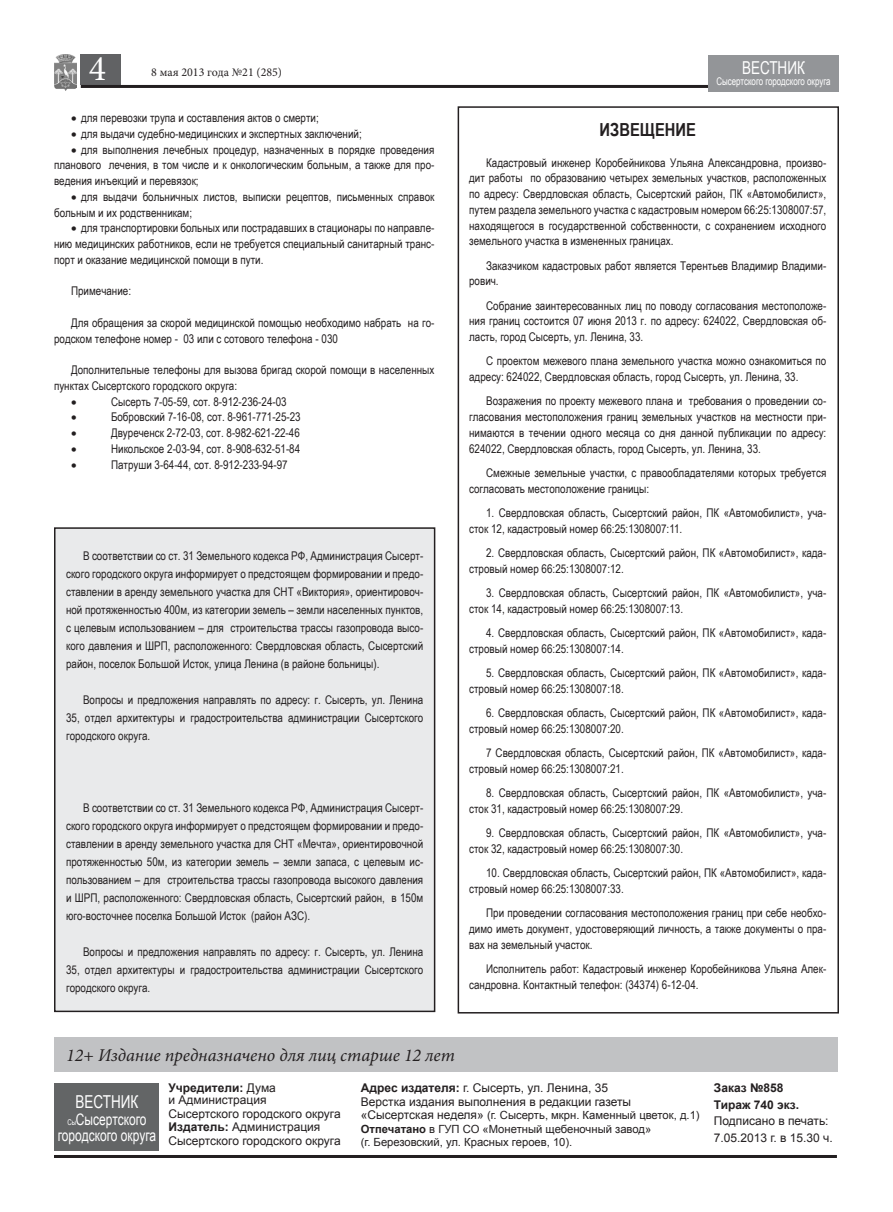
<style>
.page{position:relative;width:893px;height:1212px;background:#fff}
.page>*{position:absolute;margin:0;border:0;box-sizing:border-box;transform-origin:0 0}
.t1{font:36px "Minion Pro";color:#fff}
.t2{font:italic 18px "Minion Pro";color:#231f20}
.t3{font:700 18px "Arial Narrow";color:#231f20}
.t4{font:17.85px "Arial";color:#fff;scale:.76 1}
.t5{font:15.9px/16.5px "Arial";color:#fff;text-align:center;scale:.76 1}
.t6{font:12px/15.8px "Arial Narrow";color:#231f20}
.t7{font:12px/13.5px "Arial";color:#231f20}
.t8{font:700 12px/16.5px "Arial";color:#231f20}
.t9{font:12px "Minion Pro";color:#231f20}
.t10{font:12px "Symbol";color:#231f20}
.t11{font:11.25px/13.5px "Arial";color:#231f20}
.t12{font:10.5px "Arial";color:#fff;scale:.75 1}
.s1{font-size:7.95px}
.s2{font-weight:700}
.s3{font-size:12px}
</style>
<div class="page">
<img style="left:54px;top:54px;width:22px;height:36px">
<div style="left:81px;top:54px;width:40px;height:31px;background:#616264"></div>
<hr style="left:81px;top:85px;width:758px;height:3px;background:#231f20">
<hr style="left:54px;top:1155px;width:783px;height:3px;background:#231f20">
<div style="left:708px;top:56px;width:131px;height:36px;background:#939598"></div>
<div style="left:55px;top:1083px;width:104px;height:68px;background:#636566"></div>
<div style="left:54px;top:1037px;width:783px;height:34px;background:#c1c2c4"></div>
<div style="left:458px;top:106px;width:381px;height:907px;border:2px solid #231f20"></div>
<div style="left:55px;top:528px;width:380px;height:483px;background:#e9eaeb"></div>
<div style="left:54px;top:527px;width:381px;height:485px;border:2px solid #231f20"></div>
<h1 class="t1" style="left:89px;top:45px;width:19px">4</h1>
<h3 class="t4" style="left:742px;top:56px;width:84px">ВЕСТНИК</h3>
<p class="t12" style="left:716px;top:74px;width:154px">Сысертского городского округа</p>
<p class="t9" style="left:151px;top:64px;width:132px">8 мая 2013 года №21 (285)</p>
<p class="t6" style="left:71px;top:109px;width:249px">• для перевозки трупа и составления актов о смерти;</p>
<p class="t6" style="left:71px;top:125px;width:292px">• для выдачи судебно-медицинских и экспертных заключений;</p>
<p class="t6" style="left:54px;top:141px;width:382px;text-align:justify;text-indent:17px">• для выполнения лечебных процедур, назначенных в порядке проведения планового лечения, в том числе и к онкологическим больным, а также для про&shy;ведения инъекций и перевязок;</p>
<p class="t6" style="left:54px;top:188px;width:382px;text-indent:17px">• для выдачи больничных листов, выписки рецептов, письменных справок больным и их родственникам;</p>
<p class="t6" style="left:54px;top:220px;width:382px;text-align:justify;text-indent:17px">• для транспортировки больных или пострадавших в стационары по направле&shy;нию медицинских работников, если не требуется специальный санитарный транс&shy;порт и оказание медицинской помощи в пути.</p>
<p class="t6" style="left:71px;top:283px;width:62px">Примечание:</p>
<p class="t6" style="left:54px;top:314px;width:382px;text-indent:17px">Для обращения за скорой медицинской помощью необходимо набрать на го&shy;родском телефоне номер - 03 или с сотового телефона - 030</p>
<p class="t6" style="left:54px;top:361px;width:382px;text-indent:17px">Дополнительные телефоны для вызова бригад скорой помощи в населенных пунктах Сысертского городского округа:</p>
<p class="t10" style="left:71px;top:393px;width:7px">•</p>
<p class="t6" style="left:111px;top:393px;width:177px">Сысерть 7-05-59, сот. 8-912-236-24-03</p>
<p class="t10" style="left:71px;top:409px;width:7px">•</p>
<p class="t6" style="left:111px;top:409px;width:191px">Бобровский 7-16-08, сот. 8-961-771-25-23</p>
<p class="t10" style="left:71px;top:425px;width:7px">•</p>
<p class="t6" style="left:111px;top:424px;width:190px">Двуреченск 2-72-03, сот. 8-982-621-22-46</p>
<p class="t10" style="left:71px;top:441px;width:7px">•</p>
<p class="t6" style="left:111px;top:440px;width:191px">Никольское 2-03-94, сот. 8-908-632-51-84</p>
<p class="t10" style="left:71px;top:456px;width:7px">•</p>
<p class="t6" style="left:111px;top:456px;width:178px">Патруши 3-64-44, сот. 8-912-233-94-97</p>
<p class="t6" style="left:66px;top:546px;width:359px;line-height:18px;text-align:justify;text-indent:17px">В соответствии со ст. 31 Земельного кодекса РФ, Администрация Сысерт&shy;ского городского округа информирует о предстоящем формировании и предо&shy;ставлении в аренду земельного участка для СНТ «Виктория», ориентировоч&shy;ной протяженностью 400м, из категории земель – земли населенных пунктов, с целевым использованием – для строительства трассы газопровода высо&shy;кого давления и ШРП, расположенного: Свердловская область, Сысертский район, поселок Большой Исток, улица Ленина (в районе больницы).</p>
<p class="t6" style="left:66px;top:690px;width:359px;line-height:18px;text-align:justify;text-indent:17px">Вопросы и предложения направлять по адресу: г. Сысерть, ул. Ленина 35, отдел архитектуры и градостроительства администрации Сысертского городского округа.</p>
<p class="t6" style="left:66px;top:798px;width:359px;line-height:18px;text-align:justify;text-indent:17px">В соответствии со ст. 31 Земельного кодекса РФ, Администрация Сысерт&shy;ского городского округа информирует о предстоящем формировании и предо&shy;ставлении в аренду земельного участка для СНТ «Мечта», ориентировочной протяженностью 50м, из категории земель – земли запаса, с целевым ис&shy;пользованием – для строительства трассы газопровода высокого давления и ШРП, расположенного: Свердловская область, Сысертский район, в 150м юго-восточнее поселка Большой Исток (район АЗС).</p>
<p class="t6" style="left:66px;top:942px;width:359px;line-height:18px;text-align:justify;text-indent:17px">Вопросы и предложения направлять по адресу: г. Сысерть, ул. Ленина 35, отдел архитектуры и градостроительства администрации Сысертского городского округа.</p>
<h2 class="t3" style="left:600px;top:116px;width:98px">ИЗВЕЩЕНИЕ</h2>
<p class="t6" style="left:469px;top:154px;width:359px;text-align:justify;text-indent:17px">Кадастровый инженер Коробейникова Ульяна Александровна, произво&shy;дит работы по образованию четырех земельных участков, расположенных по адресу: Свердловская область, Сысертский район, ПК «Автомобилист», путем раздела земельного участка с кадастровым номером 66:25:1308007:57, находящегося в государственной собственности, с сохранением исходного земельного участка в измененных границах.</p>
<p class="t6" style="left:469px;top:257px;width:359px;text-indent:17px">Заказчиком кадастровых работ является Терентьев Владимир Владими&shy;рович.</p>
<p class="t6" style="left:469px;top:297px;width:359px;text-align:justify;text-indent:17px">Собрание заинтересованных лиц по поводу согласования местоположе&shy;ния границ состоится 07 июня 2013 г. по адресу: 624022, Свердловская об&shy;ласть, город Сысерть, ул. Ленина, 33.</p>
<p class="t6" style="left:469px;top:353px;width:359px;text-indent:17px">С проектом межевого плана земельного участка можно ознакомиться по адресу: 624022, Свердловская область, город Сысерть, ул. Ленина, 33.</p>
<p class="t6" style="left:469px;top:393px;width:359px;text-align:justify;text-indent:17px">Возражения по проекту межевого плана и требования о проведении со&shy;гласования местоположения границ земельных участков на местности при&shy;нимаются в течении одного месяца со дня данной публикации по адресу:<br>624022, Свердловская область, город Сысерть, ул. Ленина, 33.</p>
<p class="t6" style="left:469px;top:464px;width:359px;text-indent:17px">Смежные земельные участки, с правообладателями которых требуется согласовать местоположение границы:</p>
<p class="t6" style="left:469px;top:504px;width:359px;text-indent:17px">1. Свердловская область, Сысертский район, ПК «Автомобилист», уча&shy;сток 12, кадастровый номер 66:25:1308007:11.</p>
<p class="t6" style="left:469px;top:544px;width:359px;text-indent:17px">2. Свердловская область, Сысертский район, ПК «Автомобилист», када&shy;стровый номер 66:25:1308007:12.</p>
<p class="t6" style="left:469px;top:584px;width:359px;text-indent:17px">3. Свердловская область, Сысертский район, ПК «Автомобилист», уча&shy;сток 14, кадастровый номер 66:25:1308007:13.</p>
<p class="t6" style="left:469px;top:624px;width:359px;text-indent:17px">4. Свердловская область, Сысертский район, ПК «Автомобилист», када&shy;стровый номер 66:25:1308007:14.</p>
<p class="t6" style="left:469px;top:664px;width:359px;text-indent:17px">5. Свердловская область, Сысертский район, ПК «Автомобилист», када&shy;стровый номер 66:25:1308007:18.</p>
<p class="t6" style="left:469px;top:704px;width:359px;text-indent:17px">6. Свердловская область, Сысертский район, ПК «Автомобилист», када&shy;стровый номер 66:25:1308007:20.</p>
<p class="t6" style="left:469px;top:744px;width:359px;text-indent:17px">7 Свердловская область, Сысертский район, ПК «Автомобилист», када&shy;стровый номер 66:25:1308007:21.</p>
<p class="t6" style="left:469px;top:784px;width:359px;text-indent:17px">8. Свердловская область, Сысертский район, ПК «Автомобилист», уча&shy;сток 31, кадастровый номер 66:25:1308007:29.</p>
<p class="t6" style="left:469px;top:824px;width:359px;text-indent:17px">9. Свердловская область, Сысертский район, ПК «Автомобилист», уча&shy;сток 32, кадастровый номер 66:25:1308007:30.</p>
<p class="t6" style="left:469px;top:864px;width:359px;text-indent:17px">10. Свердловская область, Сысертский район, ПК «Автомобилист», када&shy;стровый номер 66:25:1308007:33.</p>
<p class="t6" style="left:469px;top:904px;width:359px;text-align:justify;text-indent:17px">При проведении согласования местоположения границ при себе необхо&shy;димо иметь документ, удостоверяющий личность, а также документы о пра&shy;вах на земельный участок.</p>
<p class="t6" style="left:469px;top:960px;width:359px;line-height:16.5px;text-indent:17px">Исполнитель работ: Кадастровый инженер Коробейникова Ульяна Алек&shy;сандровна. Контактный телефон: (34374) 6-12-04.</p>
<h2 class="t2" style="left:66px;top:1042px;width:390px">12+ Издание предназначено для лиц старше 12 лет</h2>
<h3 class="t4" style="left:76px;top:1090px;width:84px">ВЕСТНИК</h3>
<h3 class="t5" style="left:58px;top:1111px;width:131px"><span class="s1">Сы</span>Сысертского городского округа</h3>
<p class="t7" style="left:168px;top:1082px;width:109px;line-height:12px"><span class="s2">Учредители:</span> Дума и Администрация</p>
<p class="t7" style="left:168px;top:1107px;width:174px">Сысертского городского округа<br><span class="s2">Издатель:</span> Администрация<br>Сысертского городского округа</p>
<p class="t7" style="left:361px;top:1081px;width:272px"><span class="s2">Адрес издателя:</span> г. Сысерть, ул. Ленина, 35<br>Верстка издания выполнения в редакции газеты</p>
<p class="t11" style="left:361px;top:1109px;width:340px"><span class="s3">«Сысертская неделя»</span> (г. Сысерть, мкрн. Каменный цветок, д.1)<br><span class="s2">Отпечатано</span> в ГУП СО «Монетный щебеночный завод»<br>(г. Березовский, ул. Красных героев, 10).</p>
<p class="t8" style="left:714px;top:1080px;width:87px">Заказ №858<br>Тираж 740 экз.</p>
<p class="t7" style="left:714px;top:1113px;width:120px;line-height:16.5px">Подписано в печать:<br>7.05.2013 г. в 15.30 ч.</p>
</div>
